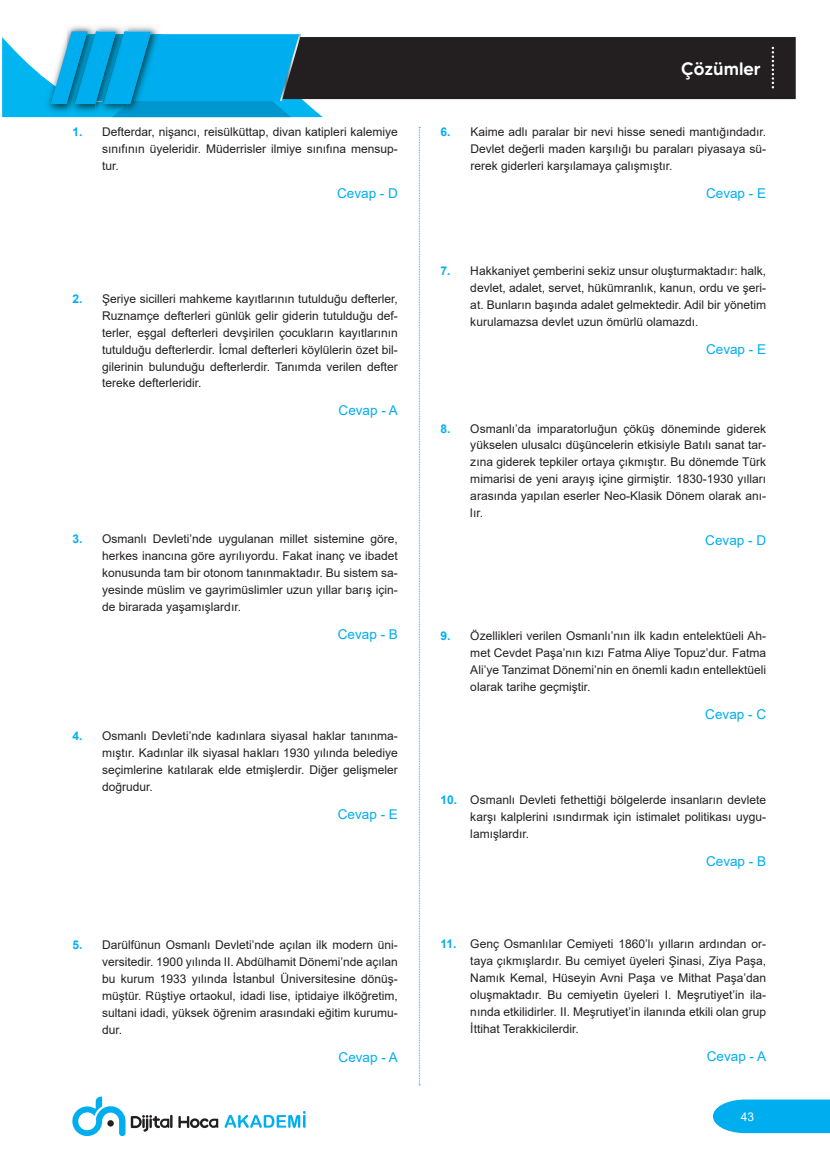
<style>
.page{position:relative;width:830px;height:1170px;background:#fff}
.page>*{position:absolute;margin:0;border:0;box-sizing:border-box;transform-origin:0 0}
.t1{font:500 18px "MADE Tommy Soft";color:#fff}
.CEVAP{font:13.5px "Arial";color:#00aeef}
.t2{font:12px/17px "Arial";color:#231f20;text-align:justify}
.t3{font:12px "Arial";color:#fff}
.s1{font-weight:700;color:#00aeef}
</style>
<div class="page">
<svg style="left:713px;top:1099px;width:116px;height:33px;background:#11b3f0"></svg>
<svg style="left:72px;top:1096px;width:53px;height:39px"></svg>
<svg style="left:107px;top:1119px;width:7px;height:7px"></svg>
<svg style="left:224px;top:1111px;width:81px;height:16px"></svg>
<svg style="left:178px;top:1116px;width:40px;height:12px"></svg>
<svg style="left:131px;top:1114px;width:41px;height:17px"></svg>
<svg style="left:418px;top:127px;width:2px;height:958px"></svg>
<div style="left:322px;top:37px;width:473px;height:62px;background:#231f20"></div>
<svg style="left:2px;top:26px;width:320px;height:91px;background:#2babda"></svg>
<svg style="left:771px;top:47px;width:2px;height:41px"></svg>
<p class="t2" style="left:102px;top:124px;width:297px;text-indent:-30px"><span class="s1">1.</span> Defterdar, nişancı, reisülküttap, divan katipleri kalemiye sınıfının üyeleridir. Müderrisler ilmiye sınıfına mensup&shy;tur.</p>
<p class="CEVAP" style="left:337px;top:184px;width:62px">Cevap - D</p>
<p class="t2" style="left:102px;top:290px;width:297px;text-indent:-30px"><span class="s1">2.</span> Şeriye sicilleri mahkeme kayıtlarının tutulduğu defterler, Ruznamçe defterleri günlük gelir giderin tutulduğu def&shy;terler, eşgal defterleri devşirilen çocukların kayıtlarının tutulduğu defterlerdir. İcmal defterleri köylülerin özet bil&shy;gilerinin bulunduğu defterlerdir. Tanımda verilen defter tereke defterleridir.</p>
<p class="CEVAP" style="left:338px;top:401px;width:61px">Cevap - A</p>
<p class="t2" style="left:102px;top:530px;width:297px;text-indent:-30px"><span class="s1">3.</span> Osmanlı Devleti’nde uygulanan millet sistemine göre, herkes inancına göre ayrılıyordu. Fakat inanç ve ibadet konusunda tam bir otonom tanınmaktadır. Bu sistem sa&shy;yesinde müslim ve gayrimüslimler uzun yıllar barış için&shy;de birarada yaşamışlardır.</p>
<p class="CEVAP" style="left:338px;top:624px;width:62px">Cevap - B</p>
<p class="t2" style="left:102px;top:727px;width:297px;text-indent:-30px"><span class="s1">4.</span> Osmanlı Devleti’nde kadınlara siyasal haklar tanınma&shy;mıştır. Kadınlar ilk siyasal hakları 1930 yılında belediye seçimlerine katılarak elde etmişlerdir. Diğer gelişmeler doğrudur.</p>
<p class="CEVAP" style="left:338px;top:805px;width:62px">Cevap - E</p>
<p class="t2" style="left:102px;top:936px;width:297px;text-indent:-30px"><span class="s1">5.</span> Darülfünun Osmanlı Devleti’nde açılan ilk modern üni&shy;versitedir. 1900 yılında II. Abdülhamit Dönemi’nde açılan bu kurum 1933 yılında İstanbul Üniversitesine dönüş&shy;müştür. Rüştiye ortaokul, idadi lise, iptidaiye ilköğretim, sultani idadi, yüksek öğrenim arasındaki eğitim kurumu&shy;dur.</p>
<p class="CEVAP" style="left:338px;top:1047px;width:61px">Cevap - A</p>
<h1 class="t1" style="left:680px;top:57px;width:81px">Çözümler</h1>
<p class="t2" style="left:470px;top:124px;width:297px;text-indent:-30px"><span class="s1">6.</span> Kaime adlı paralar bir nevi hisse senedi mantığındadır.<br>Devlet değerli maden karşılığı bu paraları piyasaya sü&shy;rerek giderleri karşılamaya çalışmıştır.</p>
<p class="CEVAP" style="left:705px;top:184px;width:62px">Cevap - E</p>
<p class="t2" style="left:470px;top:262px;width:297px;text-indent:-30px"><span class="s1">7.</span> Hakkaniyet çemberini sekiz unsur oluşturmaktadır: halk, devlet, adalet, servet, hükümranlık, kanun, ordu ve şeri&shy;at. Bunların başında adalet gelmektedir. Adil bir yönetim kurulamazsa devlet uzun ömürlü olamazdı.</p>
<p class="CEVAP" style="left:705px;top:339px;width:62px">Cevap - E</p>
<p class="t2" style="left:470px;top:419px;width:297px;text-indent:-30px"><span class="s1">8.</span> Osmanlı’da imparatorluğun çöküş döneminde giderek yükselen ulusalcı düşüncelerin etkisiyle Batılı sanat tar&shy;zına giderek tepkiler ortaya çıkmıştır. Bu dönemde Türk mimarisi de yeni arayış içine girmiştir. 1830-1930 yılları arasında yapılan eserler Neo-Klasik Dönem olarak anı&shy;lır.</p>
<p class="CEVAP" style="left:705px;top:531px;width:62px">Cevap - D</p>
<p class="t2" style="left:470px;top:627px;width:297px;text-indent:-30px"><span class="s1">9.</span> Özellikleri verilen Osmanlı’nın ilk kadın entelektüeli Ah&shy;met Cevdet Paşa’nın kızı Fatma Aliye Topuz’dur. Fatma Ali’ye Tanzimat Dönemi’nin en önemli kadın entellektüeli olarak tarihe geçmiştir.</p>
<p class="CEVAP" style="left:705px;top:705px;width:62px">Cevap - C</p>
<p class="t2" style="left:470px;top:791px;width:297px;text-indent:-30px"><span class="s1">10.</span> Osmanlı Devleti fethettiği bölgelerde insanların devlete karşı kalplerini ısındırmak için istimalet politikası uygu&shy;lamışlardır.</p>
<p class="CEVAP" style="left:705px;top:851px;width:62px">Cevap - B</p>
<p class="t2" style="left:470px;top:935px;width:297px;text-indent:-30px"><span class="s1">11.</span> Genç Osmanlılar Cemiyeti 1860’lı yılların ardından or&shy;taya çıkmışlardır. Bu cemiyet üyeleri Şinasi, Ziya Paşa, Namık Kemal, Hüseyin Avni Paşa ve Mithat Paşa’dan oluşmaktadır. Bu cemiyetin üyeleri I. Meşrutiyet’in ila&shy;nında etkilidirler. II. Meşrutiyet’in ilanında etkili olan grup İttihat Terakkicilerdir.</p>
<p class="CEVAP" style="left:706px;top:1047px;width:61px">Cevap - A</p>
<p class="t3" style="left:740px;top:1108px;width:15px">43</p>
</div>
